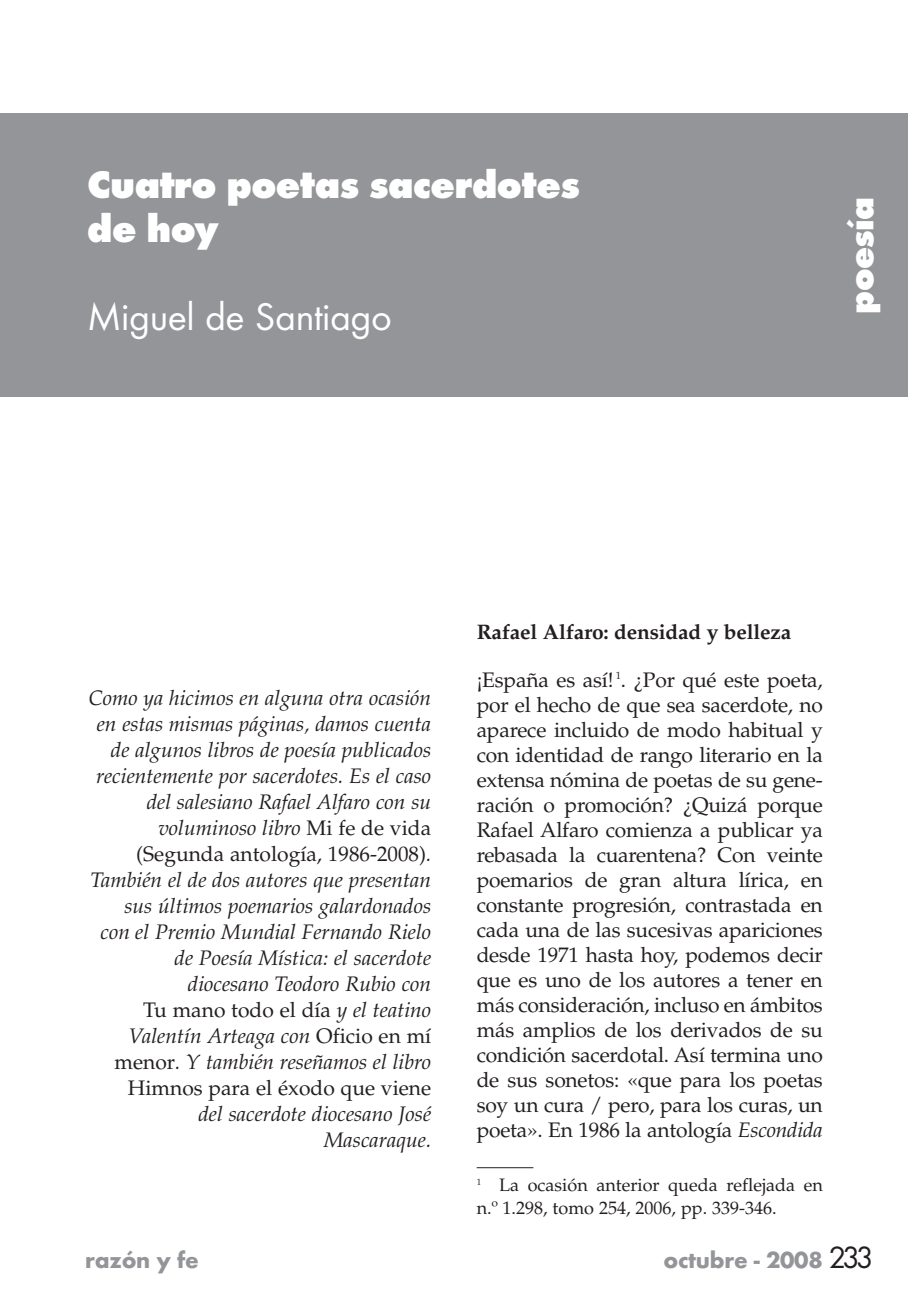
<style>
.page{position:relative;width:908px;height:1304px;background:#fff}
.page>*{position:absolute;margin:0;border:0;box-sizing:border-box;transform-origin:0 0}
.t1{font:800 40px/44px "Futura T";letter-spacing:-.015em;color:#fff}
.t2{font:40px "Futura T";letter-spacing:-.01em;color:#fff}
.t3{font:800 36px "Futura T";letter-spacing:-.015em;color:#fff}
.t4{font:700 24px "Futura T";letter-spacing:-.01em;color:#939598}
.t5{font:21px/25px "Palatino";letter-spacing:-.01em;color:#231f20;text-align:justify}
.t6{font:italic 21px/26px "Palatino";color:#231f20;text-align:right}
.t7{font:700 21px "Palatino";letter-spacing:-.01em;color:#231f20}
.t8{font:18px/23px "Palatino";color:#231f20}
.s1{font-style:normal}
.s2{font-style:italic}
.s3{font-weight:400;font-size:32px;color:#231f20}
</style>
<div class="page">
<div style="left:0;top:113px;width:907px;height:284px;background:#939598"></div>
<hr style="left:476px;top:1167px;width:57px;height:1px;background:#231f20">
<h1 class="t1" style="left:87px;top:166px;width:494px">Cuatro poetas sacerdotes de hoy</h1>
<h1 class="t2" style="left:87px;top:300px;width:306px">Miguel de Santiago</h1>
<h2 class="t3" style="left:846px;top:314px;width:119px;rotate:-90deg">poesía</h2>
<p class="t6" style="left:89px;top:687px;width:344px">Como ya hicimos en alguna otra ocasión en estas mismas páginas, damos cuenta de algunos libros de poesía publicados recientemente por sacerdotes. Es el caso del salesiano Rafael Alfaro con su voluminoso libro <span class="s1">Mi fe de vida (Segunda antología, 1986-2008)</span>.<br>También el de dos autores que presentan sus últimos poemarios galardonados<br>con el Premio Mundial Fernando Rielo de Poesía Mística: el sacerdote diocesano Teodoro Rubio con<br><span class="s1">Tu mano todo el día</span> y el teatino Valentín Arteaga con <span class="s1">Oficio en mí menor</span>. Y también reseñamos el libro <span class="s1">Himnos para el éxodo que viene</span></p>
<p class="t6" style="left:198px;top:1103px;width:234px">del sacerdote diocesano José<br>Mascaraque.</p>
<p class="t7" style="left:476px;top:624px;width:316px">Rafael Alfaro: densidad y belleza</p>
<p class="t5" style="left:476px;top:669px;width:347px">¡España es así! <sup>1</sup>. ¿Por qué este poeta, por el hecho de que sea sacerdote, no aparece incluido de modo habitual y con identidad de rango literario en la extensa nómina de poetas de su gene&shy;ración o promoción? ¿Quizá porque Rafael Alfaro comienza a publicar ya rebasada la cuarentena? Con veinte poemarios de gran altura lírica, en constante progresión, contrastada en cada una de las sucesivas apariciones desde 1971 hasta hoy, podemos decir que es uno de los autores a tener en más consideración, incluso en ámbitos más amplios de los derivados de su condición sacerdotal. Así termina uno de sus sonetos: «que para los poetas soy un cura / pero, para los curas, un poeta». En 1986 la antología <span class="s2">Escondida</span></p>
<p class="t8" style="left:476px;top:1175px;width:347px"><sup>1</sup> La ocasión anterior queda reflejada en n.º 1.298, tomo 254, 2006, pp. 339-346.</p>
<p class="t4" style="left:85px;top:1246px;width:115px">razón y fe</p>
<p class="t4" style="left:663px;top:1246px;width:212px">octubre - 2008 <span class="s3">233</span></p>
</div>
